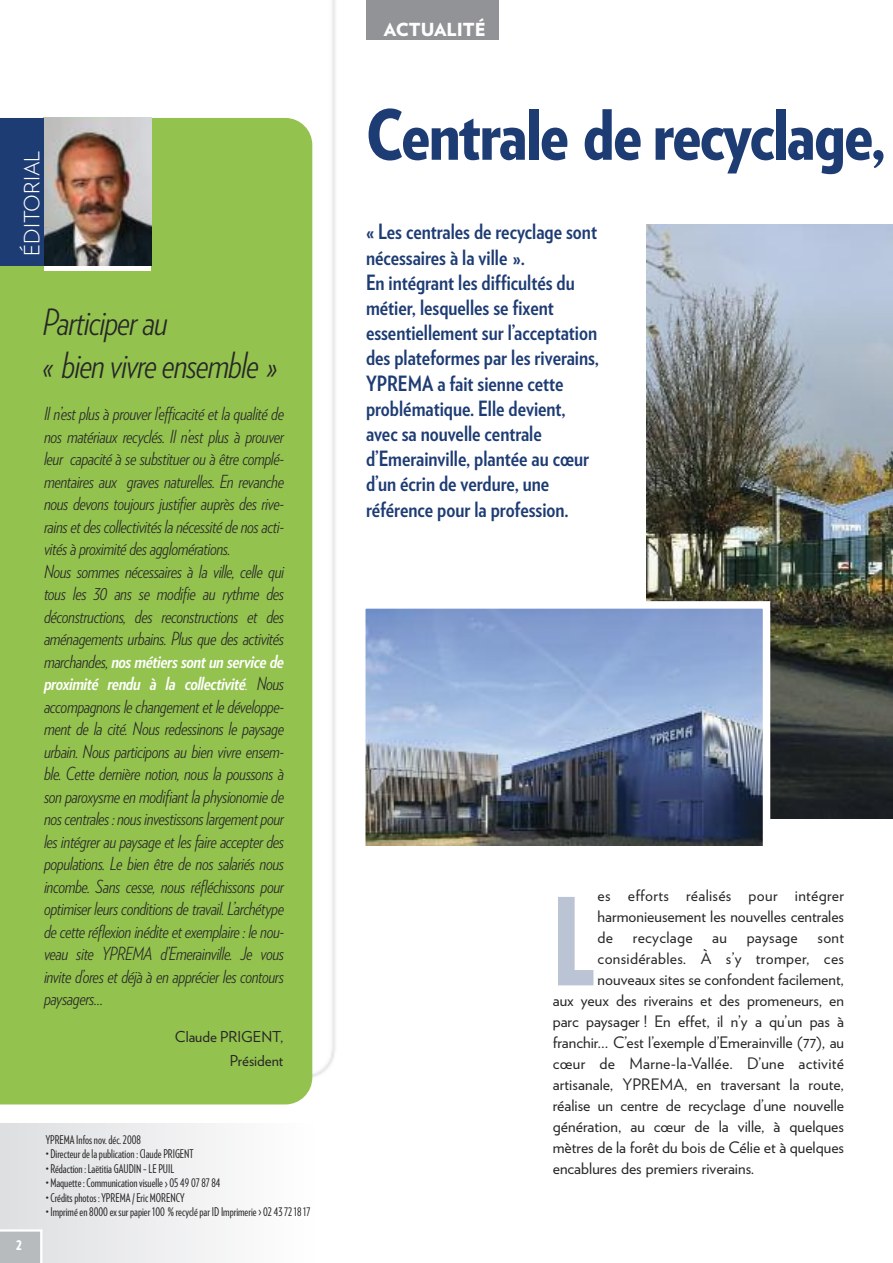
<style>
.page{position:relative;width:893px;height:1263px;background:#fff}
.page>*{position:absolute;margin:0;border:0;box-sizing:border-box;transform-origin:0 0}
.t1{font:900 120.75px "Verlag Compressed";color:#bbc4d5}
.t2{font:900 69px "Verlag Condensed";letter-spacing:-.02em;color:#1e3c74}
.t3{font:italic 300 36px/43.2px "Verlag Condensed";letter-spacing:-.025em;color:#272627}
.t4{font:700 21px/25.2px "Verlag Condensed";color:#1e3c74}
.t5{font:300 21px "Verlag";color:#fff}
.t6{font:italic 300 18px/22.5px "Verlag Condensed";letter-spacing:-.02em;color:#272627}
.t7{font:900 18px "Verlag";color:#fff}
.t8{font:15.75px "Verlag";color:#272627}
.t9{font:15.75px "Verlag";letter-spacing:.02em;color:#272627}
.t10{font:15px/24px "Verlag";color:#272627;text-align:right}
.t11{font:900 13.5px "Verlag Compressed";color:#fff}
.t12{font:12px "Verlag Compressed";color:#272627}
.s1{font-weight:700;color:#fff}
.s2{color:#fff}
</style>
<div class="page">
<img style="left:312px;top:0;width:23px;height:1081px">
<svg style="left:43px;top:0;width:286px;height:1065px"></svg>
<div style="left:0;top:118px;width:312px;height:986px;background:#93c24f"></div>
<div style="left:0;top:1124px;width:315px;height:139px;background:linear-gradient(to right,#dedfe0,#feffff)"></div>
<img style="left:646px;top:224px;width:247px;height:594px">
<img style="left:367px;top:610px;width:394px;height:236px">
<div style="left:358px;top:601px;width:412px;height:255px;border:8px solid #fff"></div>
<div style="left:367px;top:0;width:132px;height:40px;background:#919396"></div>
<svg style="left:0;top:1229px;width:43px;height:34px"></svg>
<svg style="left:45px;top:265px;width:106px;height:6px"></svg>
<img style="left:44px;top:118px;width:108px;height:147px">
<div style="left:0;top:118px;width:44px;height:147px;background:#1e3c74"></div>
<p class="t5" style="left:24px;top:256px;width:106px;rotate:-90deg">ÉDITORIAL</p>
<h3 class="t3" style="left:43px;top:303px;width:237px">Participer au<br>« bien vivre ensemble »</h3>
<p class="t6" style="left:44px;top:404px;width:242px">Il n’est plus à prouver l’efficacité et la qualité de nos matériaux recyclés. Il n’est plus à prouver leur capacité à se substituer ou à être complé&shy;mentaires aux graves naturelles. En revanche nous devons toujours justifier auprès des rive&shy;rains et des collectivités la nécessité de nos acti&shy;vités à proximité des agglomérations.<br>Nous sommes nécessaires à la ville, celle qui tous les 30 ans se modifie au rythme des déconstructions, des reconstructions et des aménagements urbains. Plus que des activités marchandes, <span class="s1">nos métiers sont un service de proximité rendu à la collectivité</span><span class="s2">.</span> Nous accompagnons le changement et le développe&shy;ment de la cité. Nous redessinons le paysage urbain. Nous participons au bien vivre ensem&shy;ble. Cette dernière notion, nous la poussons à son paroxysme en modifiant la physionomie de nos centrales : nous investissons largement pour les intégrer au paysage et les faire accepter des populations. Le bien être de nos salariés nous incombe. Sans cesse, nous réfléchissons pour optimiser leurs conditions de travail. L’archétype de cette réflexion inédite et exemplaire : le nou&shy;veau site YPREMA d’Emerainville. Je vous invite d’ores et déjà à en apprécier les contours paysagers…</p>
<p class="t10" style="left:175px;top:1026px;width:110px">Claude PRIGENT,<br>Président</p>
<p class="t11" style="left:16px;top:1240px;width:7px">2</p>
<p class="t12" style="left:46px;top:1135px;width:97px">YPREMAInfosnov.déc.2008</p>
<p class="t12" style="left:46px;top:1149px;width:150px">• Directeurdelapublication:ClaudePRIGENT</p>
<p class="t12" style="left:46px;top:1164px;width:130px">• Rédaction:Laëtitia GAUDIN –LEPUIL</p>
<p class="t12" style="left:46px;top:1178px;width:176px">• Maquette:Communicationvisuelle&gt;0549078784</p>
<p class="t12" style="left:46px;top:1193px;width:140px">•Créditsphotos :YPREMA/Eric MORENCY</p>
<p class="t12" style="left:46px;top:1207px;width:266px">• Impriméen8000exsurpapier 100 % recyclépar ID Imprimerie&gt;0243721817</p>
<p class="t7" style="left:384px;top:22px;width:103px">ACTUALITÉ</p>
<h2 class="t2" style="left:366px;top:109px;width:521px">Centrale de recyclage,</h2>
<p class="t4" style="left:366px;top:221px;width:234px">« Les centrales de recyclage sont nécessaires à la ville ».<br>En intégrant les difficultés du métier, lesquelles se fixent essentiellement sur l’acceptation des plateformes par les riverains,<br>YPREMA a fait sienne cette problématique. Elle devient, avec sa nouvelle centrale d’Emerainville, plantée au cœur d’un écrin de verdure, une référence pour la profession.</p>
<h1 class="t1" style="left:553px;top:897px;width:44px">L</h1>
<p class="t9" style="left:598px;top:890px;width:248px">es efforts réalisés pour intégrer</p>
<p class="t8" style="left:598px;top:911px;width:248px">harmonieusement les nouvelles centrales</p>
<p class="t9" style="left:598px;top:932px;width:248px">de recyclage au paysage sont</p>
<p class="t9" style="left:598px;top:953px;width:248px">considérables. À s’y tromper, ces</p>
<p class="t8" style="left:598px;top:974px;width:248px">nouveaux sites se confondent facilement,</p>
<p class="t8" style="left:553px;top:995px;width:293px">aux yeux des riverains et des promeneurs, en</p>
<p class="t8" style="left:553px;top:1016px;width:293px">parc paysager ! En effet, il n’y a qu’un pas à</p>
<p class="t8" style="left:553px;top:1037px;width:293px">franchir… C’est l’exemple d’Emerainville (77), au</p>
<p class="t9" style="left:553px;top:1058px;width:293px">cœur de Marne-la-Vallée. D’une activité</p>
<p class="t8" style="left:553px;top:1079px;width:293px">artisanale, YPREMA, en traversant la route,</p>
<p class="t8" style="left:553px;top:1100px;width:293px">réalise un centre de recyclage d’une nouvelle</p>
<p class="t8" style="left:553px;top:1121px;width:293px">génération, au cœur de la ville, à quelques</p>
<p class="t8" style="left:553px;top:1142px;width:293px">mètres de la forêt du bois de Célie et à quelques</p>
<p class="t8" style="left:553px;top:1163px;width:203px">encablures des premiers riverains.</p>
</div>
